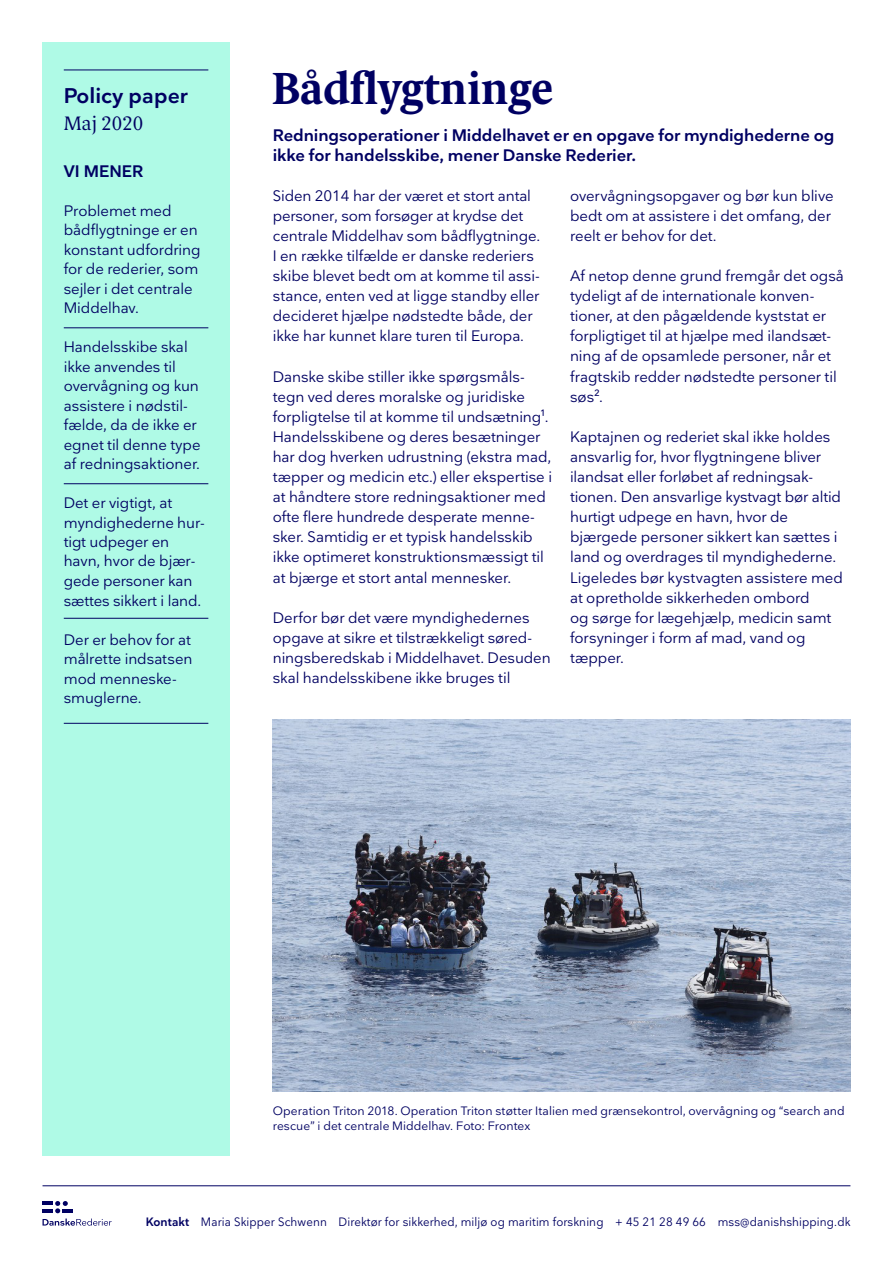
<style>
.page{position:relative;width:893px;height:1263px;background:#fff}
.page>*{position:absolute;margin:0;border:0;box-sizing:border-box;transform-origin:0 0}
.Overskift{font:700 45px "Berlingske Serif Text";color:#000062}
.Policy_paper___Flash{font:600 21px "Nationale";color:#000062}
.Måned_og_årstal{font:300 19.5px "Berlingske Serif Text";color:#000062}
.Underrubrik{font:600 16.5px/19.5px "Nationale";letter-spacing:-.005em;color:#000062}
.Overskrift_i_Policy{font:600 16.5px "Nationale";color:#000062}
.Brødtekst{font:15px/20.1px "Nationale";letter-spacing:-.005em;color:#000062}
.Fodnoter{font:12px/15px "Nationale";letter-spacing:.01em;color:#000062}
.Fodnoter-2{font:12px "Nationale";letter-spacing:.01em;color:#000062;scale:.96 1}
.s1{font-weight:600}
</style>
<div class="page">
<hr style="left:43px;top:1185px;width:807px;height:1px;background:#000062">
<div style="left:43px;top:43px;width:187px;height:1112px;background:#affae6"></div>
<hr style="left:64px;top:70px;width:144px;height:1px;background:#000062">
<hr style="left:64px;top:723px;width:144px;height:1px;background:#000062">
<hr style="left:64px;top:327px;width:144px;height:1px;background:#000062">
<hr style="left:64px;top:483px;width:144px;height:1px;background:#000062">
<hr style="left:64px;top:618px;width:144px;height:1px;background:#000062">
<img style="left:272px;top:719px;width:578px;height:372px">
<svg style="left:43px;top:1201px;width:69px;height:25px"></svg>
<p class="Policy_paper___Flash" style="left:64px;top:82px;width:126px">Policy paper</p>
<p class="Måned_og_årstal" style="left:64px;top:110px;width:81px">Maj 2020</p>
<p class="Overskrift_i_Policy" style="left:64px;top:160px;width:81px">VI MENER</p>
<p class="Brødtekst" style="left:64px;top:200px;width:138px;line-height:19.5px">Problemet med bådflygtninge er en konstant udfordring for de rederier, som sejler i det centrale<br>Middelhav.</p>
<p class="Brødtekst" style="left:64px;top:337px;width:138px;line-height:19.5px">Handelsskibe skal ikke anvendes til overvågning og kun assistere i nødstil&shy;fælde, da de ikke er egnet til denne type af redningsaktioner.</p>
<p class="Brødtekst" style="left:64px;top:493px;width:143px;line-height:19.5px">Det er vigtigt, at myndighederne hur&shy;tigt udpeger en havn, hvor de bjær&shy;gede personer kan sættes sikkert i land.</p>
<p class="Brødtekst" style="left:64px;top:629px;width:130px;line-height:19.5px;text-align:justify">Der er behov for at målrette indsatsen mod menneske-</p>
<p class="Brødtekst" style="left:64px;top:688px;width:79px">smuglerne.</p>
<p class="Overskift" style="left:272px;top:56px;width:283px">Bådflygtninge</p>
<p class="Underrubrik" style="left:273px;top:125px;width:563px">Redningsoperationer i Middelhavet er en opgave for myndighederne og ikke for handelsskibe, mener Danske Rederier.</p>
<p class="Brødtekst" style="left:273px;top:185px;width:269px">Siden 2014 har der været et stort antal personer, som forsøger at krydse det centrale Middelhav som bådflygtninge.<br>I en række tilfælde er danske rederiers skibe blevet bedt om at komme til assi&shy;stance, enten ved at ligge standby eller decideret hjælpe nødstedte både, der ikke har kunnet klare turen til Europa.</p>
<p class="Brødtekst" style="left:273px;top:366px;width:281px">Danske skibe stiller ikke spørgsmåls&shy;tegn ved deres moralske og juridiske forpligtelse til at komme til undsætning1.<br>Handelsskibene og deres besætninger har dog hverken udrustning (ekstra mad, tæpper og medicin etc.) eller ekspertise i at håndtere store redningsaktioner med ofte flere hundrede desperate menne&shy;sker. Samtidig er et typisk handelsskib ikke optimeret konstruktionsmæssigt til at bjærge et stort antal mennesker.</p>
<p class="Brødtekst" style="left:273px;top:607px;width:279px">Derfor bør det være myndighedernes opgave at sikre et tilstrækkeligt søred&shy;ningsberedskab i Middelhavet. Desuden skal handelsskibene ikke bruges til</p>
<p class="Brødtekst" style="left:570px;top:185px;width:265px">overvågningsopgaver og bør kun blive bedt om at assistere i det omfang, der reelt er behov for det.</p>
<p class="Brødtekst" style="left:570px;top:265px;width:275px">Af netop denne grund fremgår det også tydeligt af de internationale konven&shy;tioner, at den pågældende kyststat er forpligtiget til at hjælpe med ilandsæt&shy;ning af de opsamlede personer, når et fragtskib redder nødstedte personer til søs2.</p>
<p class="Brødtekst" style="left:570px;top:426px;width:274px">Kaptajnen og rederiet skal ikke holdes ansvarlig for, hvor flygtningene bliver ilandsat eller forløbet af redningsak&shy;tionen. Den ansvarlige kystvagt bør altid hurtigt udpege en havn, hvor de bjærgede personer sikkert kan sættes i land og overdrages til myndighederne.<br>Ligeledes bør kystvagten assistere med at opretholde sikkerheden ombord<br>og sørge for lægehjælp, medicin samt forsyninger i form af mad, vand og tæpper.</p>
<p class="Fodnoter" style="left:273px;top:1103px;width:573px">Operation Triton 2018. Operation Triton støtter Italien med grænsekontrol, overvågning og “search and rescue” i det centrale Middelhav. Foto: Frontex</p>
<p class="Fodnoter-2" style="left:146px;top:1214px;width:735px"><span class="s1">Kontakt</span> Maria Skipper Schwenn Direktør for sikkerhed, miljø og maritim forskning + 45 21 28 49 66 mss@danishshipping.dk</p>
</div>
